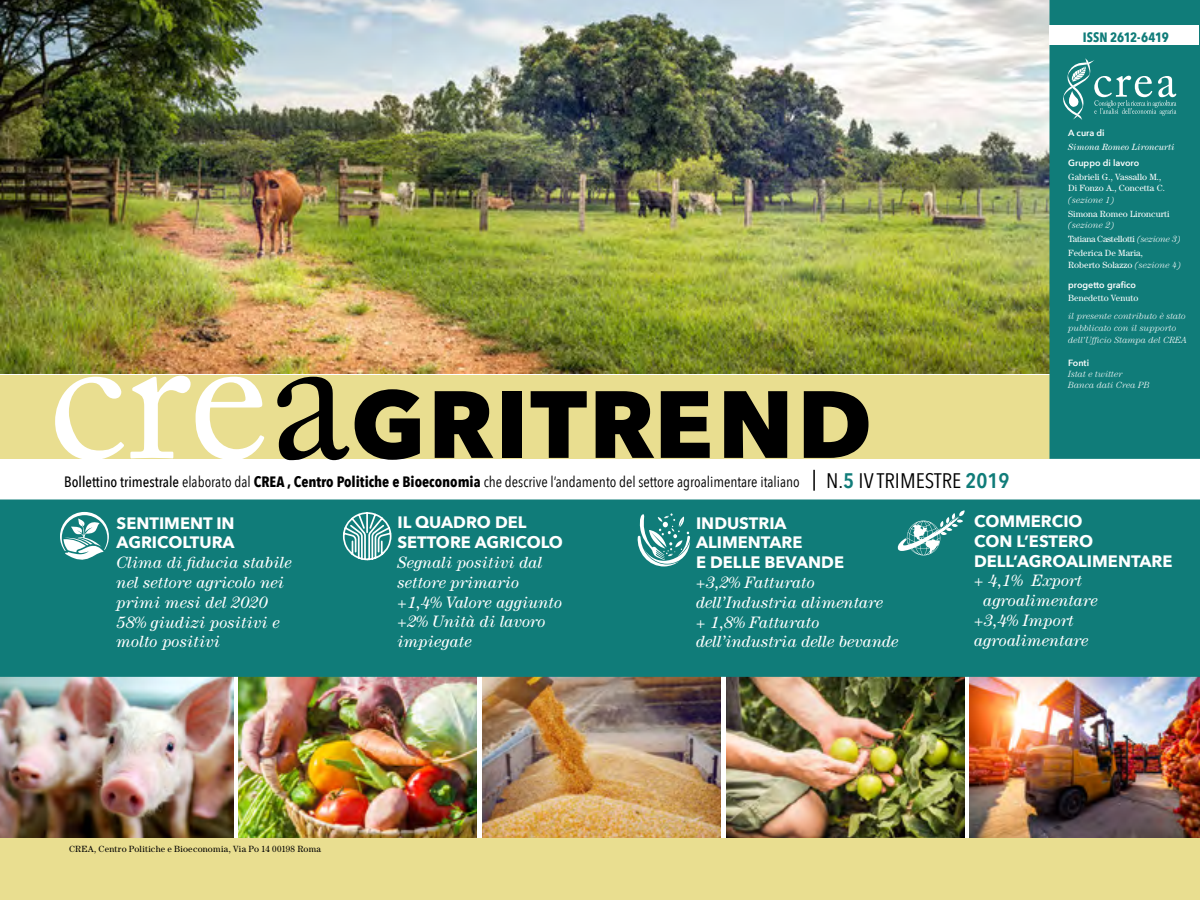
<style>
.page{position:relative;width:1200px;height:900px;background:#fff}
.page>*{position:absolute;margin:0;border:0;box-sizing:border-box;transform-origin:0 0}
.t1{font:700 118.5px "Avenir Next";letter-spacing:.13em;color:#000}
.t2{font:21px "Avenir Next Condensed";color:#000;scale:1.05 1}
.t3{font:italic 16.5px/19.8px "Century";color:#fff}
.t4{font:700 16.5px/19.8px "Avenir Next";color:#fff}
.t5{font:15px "Avenir Next Condensed";color:#000}
.t6{font:700 13.5px "Avenir Next Condensed";letter-spacing:-.005em;color:#107c79}
.t7{font:italic 300 9px/12px "Century";color:#fff}
.t8{font:9px/11.2px "Century";color:#fff}
.t9{font:9px/14.2px "Century";letter-spacing:-.03em;color:#fff}
.t10{font:9px "Century";letter-spacing:.02em;color:#000}
.t11{font:600 9px "Avenir Next";color:#fff}
.t12{font:italic 9px "Century";color:#fff}
.s1{font-family:"Adobe Caslon Pro";font-weight:400;font-size:189.3px;color:#fff}
.s2{font-family:"Adobe Caslon Pro";font-weight:400;font-size:189.3px}
.s3{font-weight:500}
.s4{font-weight:700}
.s5{font-weight:600;color:#107c79}
.s6{font-weight:300;font-style:italic}
</style>
<div class="page">
<img style="left:238px;top:677px;width:239px;height:161px">
<img style="left:0;top:677px;width:233px;height:161px">
<img style="left:482px;top:677px;width:239px;height:161px">
<img style="left:726px;top:677px;width:239px;height:161px">
<img style="left:970px;top:677px;width:230px;height:161px">
<img style="left:0;top:0;width:1050px;height:374px">
<div style="left:0;top:375px;width:1050px;height:84px;background:#e9de90"></div>
<div style="left:0;top:838px;width:1200px;height:62px;background:#e9de90"></div>
<div style="left:0;top:500px;width:1200px;height:177px;background:#107c79"></div>
<div style="left:1050px;top:0;width:150px;height:459px;background:#107c79"></div>
<svg style="left:1063px;top:58px;width:113px;height:62px;background:#37918f"></svg>
<svg style="left:60px;top:512px;width:49px;height:49px"></svg>
<svg style="left:342px;top:511px;width:50px;height:50px"></svg>
<svg style="left:637px;top:513px;width:53px;height:54px"></svg>
<svg style="left:897px;top:510px;width:68px;height:45px"></svg>
<hr style="left:1063px;top:127px;width:121px;height:2px;background:#107c79">
<hr style="left:813px;top:470px;width:2px;height:21px;background:#000">
<div style="left:1050px;top:26px;width:149px;height:19px;background:#fff"></div>
<h1 class="t1" style="left:48px;top:314px;width:827px"><span class="s1">cre</span><span class="s2">a</span>gritrend</h1>
<p class="t5" style="left:64px;top:469px;width:737px"><span class="s3">Bollettino trimestrale</span> elaborato dal <span class="s4">CREA , Centro Politiche e Bioeconomia</span> che descrive l’andamento del settore agroalimentare italiano</p>
<p class="t2" style="left:826px;top:462px;width:176px">N.<span class="s5">5</span> IV TRIMESTRE <span class="s5">2019</span></p>
<p class="t6" style="left:1083px;top:29px;width:88px">ISSN 2612-6419</p>
<p class="t11" style="left:1068px;top:125px;width:38px">A cura di</p>
<p class="t12" style="left:1068px;top:142px;width:108px">Simona Romeo Lironcurti</p>
<p class="t11" style="left:1068px;top:155px;width:73px">Gruppo di lavoro</p>
<p class="t8" style="left:1068px;top:171px;width:98px">Gabrieli G., Vassallo M.,<br>Di Fonzo A., Concetta C.</p>
<p class="t7" style="left:1068px;top:193px;width:48px">(sezione 1)</p>
<p class="t8" style="left:1068px;top:208px;width:103px">Simona Romeo Lironcurti</p>
<p class="t9" style="left:1068px;top:218px;width:114px"><span class="s6">(sezione 2)<br></span>Tatiana Castellotti <span class="s6">(sezione 3)<br></span>Federica De Maria,</p>
<p class="t8" style="left:1068px;top:259px;width:115px">Roberto Solazzo <span class="s6">(sezione 4)</span></p>
<p class="t11" style="left:1068px;top:277px;width:69px">progetto grafico</p>
<p class="t8" style="left:1068px;top:293px;width:72px">Benedetto Venuto</p>
<p class="t7" style="left:1068px;top:310px;width:120px">il presente contributo è stato pubblicato con il supporto dell’Ufficio Stampa del CREA</p>
<p class="t11" style="left:1068px;top:355px;width:22px">Fonti</p>
<p class="t7" style="left:1068px;top:368px;width:83px;line-height:11.2px">Istat e twitter<br>Banca dati Crea PB</p>
<p class="t4" style="left:117px;top:513px;width:120px">SENTIMENT IN<br>AGRICOLTURA</p>
<p class="t3" style="left:117px;top:553px;width:177px">Clima di fiducia stabile nel settore agricolo nei primi mesi del 2020<br>58% giudizi positivi e molto positivi</p>
<p class="t4" style="left:398px;top:512px;width:167px">IL QUADRO DEL<br>SETTORE AGRICOLO</p>
<p class="t3" style="left:398px;top:552px;width:166px">Segnali positivi dal settore primario +1,4% Valore aggiunto +2% Unità di lavoro impiegate</p>
<p class="t10" style="left:69px;top:843px;width:254px">CREA, Centro Politiche e Bioeconomia, Via Po 14 00198 Roma</p>
<p class="t4" style="left:696px;top:513px;width:150px">INDUSTRIA<br>ALIMENTARE<br>E DELLE BEVANDE</p>
<p class="t3" style="left:696px;top:572px;width:204px">+3,2% Fatturato dell’Industria alimentare<br>+ 1,8% Fatturato dell’industria delle bevande</p>
<p class="t4" style="left:974px;top:511px;width:200px">COMMERCIO<br>CON L’ESTERO<br>DELL’AGROALIMENTARE</p>
<p class="t3" style="left:974px;top:571px;width:110px">+ 4,1% Export</p>
<p class="t3" style="left:983px;top:590px;width:116px">agroalimentare</p>
<p class="t3" style="left:974px;top:610px;width:101px">+3,4% Import</p>
<p class="t3" style="left:974px;top:630px;width:116px">agroalimentare</p>
</div>
